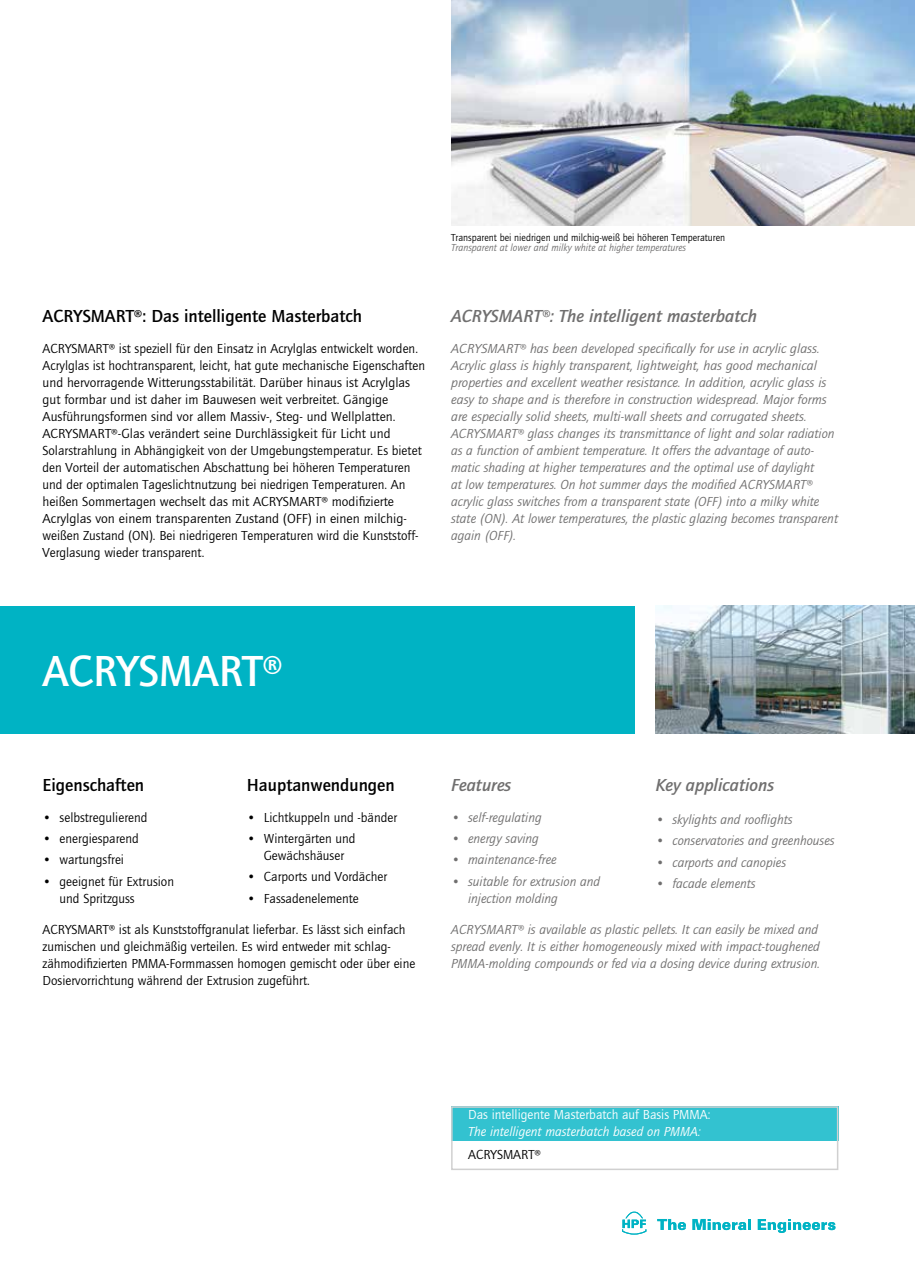
<style>
.page{position:relative;width:915px;height:1285px;background:#fff}
.page>*{position:absolute;margin:0;border:0;box-sizing:border-box;transform-origin:0 0}
.t1{font:500 45px "Quay Sans";letter-spacing:-.005em;color:#fff}
.t2{font:500 18px "Quay Sans";color:#000}
.t3{font:italic 500 18px "Quay Sans";color:#706f6f}
.t4{font:13.5px/17px "Quay Sans";color:#000}
.t5{font:italic 13.5px/17px "Quay Sans";color:#706f6f}
.t6{font:13.5px "Quay Sans";color:#fff}
.t7{font:italic 13.5px "Quay Sans";color:#fff}
.t8{font:10.5px "Quay Sans";color:#000;scale:.96 1}
.t9{font:italic 10.5px "Quay Sans";color:#706f6f;scale:.96 1}
</style>
<div class="page">
<div style="left:0;top:605px;width:634px;height:128px;background:#00b3c4"></div>
<img style="left:655px;top:605px;width:259px;height:128px">
<div style="left:451px;top:1106px;width:387px;height:34px;background:#33c2d0"></div>
<div style="left:451px;top:1106px;width:387px;height:63px;border:2px solid #d0d0d0"></div>
<img style="left:451px;top:0;width:463px;height:225px">
<svg style="left:657px;top:1219px;width:28px;height:10px"></svg>
<svg style="left:692px;top:1218px;width:58px;height:11px"></svg>
<svg style="left:757px;top:1219px;width:78px;height:14px"></svg>
<svg style="left:622px;top:1211px;width:24px;height:23px"></svg>
<h2 class="t2" style="left:43px;top:305px;width:321px">ACRYSMART®: Das intelligente Masterbatch</h2>
<p class="t4" style="left:43px;top:340px;width:384px">ACRYSMART® ist speziell für den Einsatz in Acrylglas entwickelt worden.<br>Acrylglas ist hochtransparent, leicht, hat gute mechanische Eigenschaften und hervorragende Witterungsstabilität. Darüber hinaus ist Acrylglas gut formbar und ist daher im Bauwesen weit verbreitet. Gängige Ausführungsformen sind vor allem Massiv-, Steg- und Wellplatten.<br>ACRYSMART®-Glas verändert seine Durchlässigkeit für Licht und Solarstrahlung in Abhängigkeit von der Umgebungstemperatur. Es bietet den Vorteil der automatischen Abschattung bei höheren Temperaturen und der optimalen Tageslichtnutzung bei niedrigen Temperaturen. An heißen Sommertagen wechselt das mit ACRYSMART® modifizierte Acrylglas von einem transparenten Zustand (OFF) in einen milchig&shy;weißen Zustand (ON). Bei niedrigeren Temperaturen wird die Kunststoff-Verglasung wieder transparent.</p>
<p class="t8" style="left:451px;top:232px;width:287px">Transparent bei niedrigen und milchig-weiß bei höheren Temperaturen</p>
<p class="t9" style="left:451px;top:242px;width:246px">Transparent at lower and milky white at higher temperatures</p>
<h2 class="t3" style="left:451px;top:305px;width:307px">ACRYSMART®: The intelligent masterbatch</h2>
<p class="t5" style="left:451px;top:340px;width:388px">ACRYSMART® has been developed specifically for use in acrylic glass.<br>Acrylic glass is highly transparent, lightweight, has good mechanical properties and excellent weather resistance. In addition, acrylic glass is easy to shape and is therefore in construction widespread. Major forms are especially solid sheets, multi-wall sheets and corrugated sheets.<br>ACRYSMART® glass changes its transmittance of light and solar radiation as a function of ambient temperature. It offers the advantage of auto&shy;matic shading at higher temperatures and the optimal use of daylight<br>at low temperatures. On hot summer days the modified ACRYSMART® acrylic glass switches from a transparent state (OFF) into a milky white state (ON). At lower temperatures, the plastic glazing becomes transparent again (OFF).</p>
<h1 class="t1" style="left:43px;top:646px;width:242px">ACRYSMART®</h1>
<h2 class="t2" style="left:43px;top:775px;width:103px">Eigenschaften</h2>
<h2 class="t2" style="left:247px;top:775px;width:149px">Hauptanwendungen</h2>
<p class="t4" style="left:43px;top:809px;width:106px">• selbstregulierend</p>
<p class="t4" style="left:43px;top:830px;width:98px">• energiesparend</p>
<p class="t4" style="left:43px;top:851px;width:83px">• wartungsfrei</p>
<p class="t4" style="left:60px;top:872px;width:116px;text-indent:-17px">• geeignet für Extrusion und Spritzguss</p>
<p class="t4" style="left:247px;top:809px;width:152px">• Lichtkuppeln und -bänder</p>
<p class="t4" style="left:247px;top:830px;width:110px;text-align:center">• Wintergärten und<br>Gewächshäuser</p>
<p class="t4" style="left:247px;top:868px;width:142px">• Carports und Vordächer</p>
<p class="t4" style="left:247px;top:889px;width:114px">• Fassadenelemente</p>
<p class="t4" style="left:43px;top:921px;width:374px">ACRYSMART® ist als Kunststoffgranulat lieferbar. Es lässt sich einfach zumischen und gleichmäßig verteilen. Es wird entweder mit schlag&shy;zähmodifizierten PMMA-Formmassen homogen gemischt oder über eine Dosiervorrichtung während der Extrusion zugeführt.</p>
<h2 class="t3" style="left:451px;top:775px;width:62px">Features</h2>
<h2 class="t3" style="left:655px;top:775px;width:120px">Key applications</h2>
<p class="t5" style="left:451px;top:809px;width:92px">• self-regulating</p>
<p class="t5" style="left:451px;top:830px;width:89px">• energy saving</p>
<p class="t5" style="left:451px;top:851px;width:107px">• maintenance-free</p>
<p class="t5" style="left:468px;top:872px;width:133px;text-indent:-17px">• suitable for extrusion and injection molding</p>
<p class="t5" style="left:655px;top:811px;width:139px">• skylights and rooflights</p>
<p class="t5" style="left:655px;top:832px;width:181px">• conservatories and greenhouses</p>
<p class="t5" style="left:655px;top:853px;width:132px">• carports and canopies</p>
<p class="t5" style="left:655px;top:875px;width:102px">• facade elements</p>
<p class="t5" style="left:451px;top:921px;width:370px">ACRYSMART® is available as plastic pellets. It can easily be mixed and spread evenly. It is either homogeneously mixed with impact-toughened<br>PMMA-molding compounds or fed via a dosing device during extrusion.</p>
<p class="t6" style="left:468px;top:1107px;width:244px">Das intelligente Masterbatch auf Basis PMMA:</p>
<p class="t7" style="left:468px;top:1124px;width:234px">The intelligent masterbatch based on PMMA:</p>
<p class="t4" style="left:468px;top:1145px;width:74px">ACRYSMART®</p>
</div>
